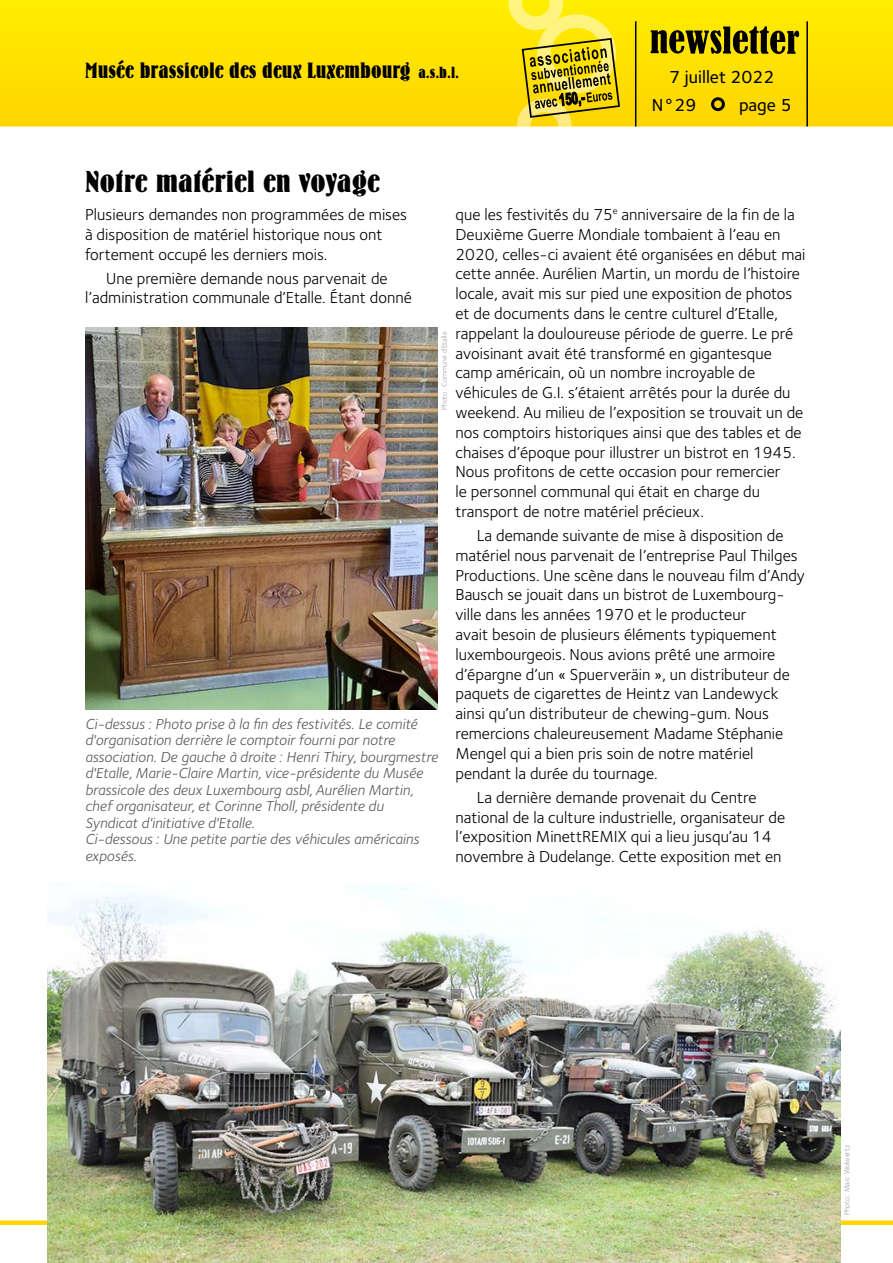
<style>
.page{position:relative;width:893px;height:1263px;background:#fff}
.page>*{position:absolute;margin:0;border:0;box-sizing:border-box;transform-origin:0 0}
.t1{font:30px "Bernhard Bold Condensed BT";color:#000;scale:1.15 1}
.t2{font:21.75px "Bernhard Bold Condensed BT";color:#000;scale:1.1 1}
.t3{font:18px/28.5px "Foundry Sterling Medium CE";color:#000}
.t4{font:16.5px/19.8px "Foundry Sterling Book CE";color:#000}
.t5{font:15px/16.5px "Foundry Sterling Book Italic CE";color:#58585a}
.t6{font:7.5px "Foundry Sterling Book CE";color:#9c9e9f}
.s1{font-size:15.75px;color:#ffd400}
</style>
<div class="page">
<svg style="left:0;top:0;width:893px;height:126px;background:#fee100"></svg>
<svg style="left:651px;top:26px;width:148px;height:28px;background:#7d7000"></svg>
<div style="left:712px;top:99px;width:11px;height:11px;background:#ffd400;border-radius:50%"></div>
<div style="left:711px;top:97px;width:14px;height:14px;border:3px solid #000;border-radius:50%"></div>
<div style="left:0;top:1220px;width:893px;height:5px;background:#ffd400"></div>
<hr style="left:806px;top:21px;width:2px;height:105px;background:#000">
<svg style="left:508px;top:0;width:129px;height:126px;background:#ddc71e"></svg>
<img style="left:47px;top:883px;width:793px;height:380px">
<img style="left:85px;top:327px;width:352px;height:382px">
<h2 class="t2" style="left:85px;top:58px;width:342px">Musée brassicole des deux Luxembourg <span class="s1">a.s.b.l.</span></h2>
<p class="t3" style="left:652px;top:63px;width:124px;text-indent:17px">7 juillet 2022<br>N°29</p>
<p class="t3" style="left:739px;top:91px;width:54px">page 5</p>
<h1 class="t1" style="left:85px;top:163px;width:258px">Notre matériel en voyage</h1>
<p class="t4" style="left:85px;top:205px;width:324px">Plusieurs demandes non programmées de mises à disposition de matériel historique nous ont fortement occupé les derniers mois.</p>
<p class="t4" style="left:85px;top:268px;width:328px;text-align:center">Une première demande nous parvenait de l’administration communale d’Etalle. Étant donné</p>
<p class="t6" style="left:440px;top:410px;width:80px;rotate:-90deg">Photo : Commune d'Etalle</p>
<p class="t5" style="left:85px;top:715px;width:354px">Ci-dessus : Photo prise à la fin des festivités. Le comité d'organisation derrière le comptoir fourni par notre association. De gauche à droite : Henri Thiry, bourgmestre d'Etalle, Marie-Claire Martin, vice-présidente du Musée brassicole des deux Luxembourg asbl, Aurélien Martin, chef organisateur, et Corinne Tholl, présidente du Syndicat d'initiative d'Etalle.<br>Ci-dessous : Une petite partie des véhicules américains exposés.</p>
<p class="t4" style="left:455px;top:205px;width:351px">que les festivités du 75<sup>e</sup> anniversaire de la fin de la Deuxième Guerre Mondiale tombaient à l’eau en 2020, celles-ci avaient été organisées en début mai cette année. Aurélien Martin, un mordu de l’histoire locale, avait mis sur pied une exposition de photos et de documents dans le centre culturel d’Etalle, rappelant la douloureuse période de guerre. Le pré avoisinant avait été transformé en gigantesque camp américain, où un nombre incroyable de véhicules de G.I. s’étaient arrêtés pour la durée du weekend. Au milieu de l’exposition se trouvait un de nos comptoirs historiques ainsi que des tables et de chaises d’époque pour illustrer un bistrot en 1945.<br>Nous profitons de cette occasion pour remercier<br>le personnel communal qui était en charge du transport de notre matériel précieux.</p>
<p class="t4" style="left:455px;top:526px;width:351px;text-indent:21px">La demande suivante de mise à disposition de matériel nous parvenait de l’entreprise Paul Thilges Productions. Une scène dans le nouveau film d’Andy Bausch se jouait dans un bistrot de Luxembourg&shy;ville dans les années 1970 et le producteur<br>avait besoin de plusieurs éléments typiquement luxembourgeois. Nous avions prêté une armoire d’épargne d’un « Spuerveräin », un distributeur de paquets de cigarettes de Heintz van Landewyck ainsi qu’un distributeur de chewing-gum. Nous remercions chaleureusement Madame Stéphanie Mengel qui a bien pris soin de notre matériel pendant la durée du tournage.</p>
<p class="t4" style="left:455px;top:787px;width:331px;text-indent:21px">La dernière demande provenait du Centre national de la culture industrielle, organisateur de l’exposition MinettREMIX qui a lieu jusqu’au 14 novembre à Dudelange. Cette exposition met en</p>
<p class="t6" style="left:843px;top:1215px;width:72px;rotate:-90deg">Photo : Marc Wolwertz</p>
</div>
